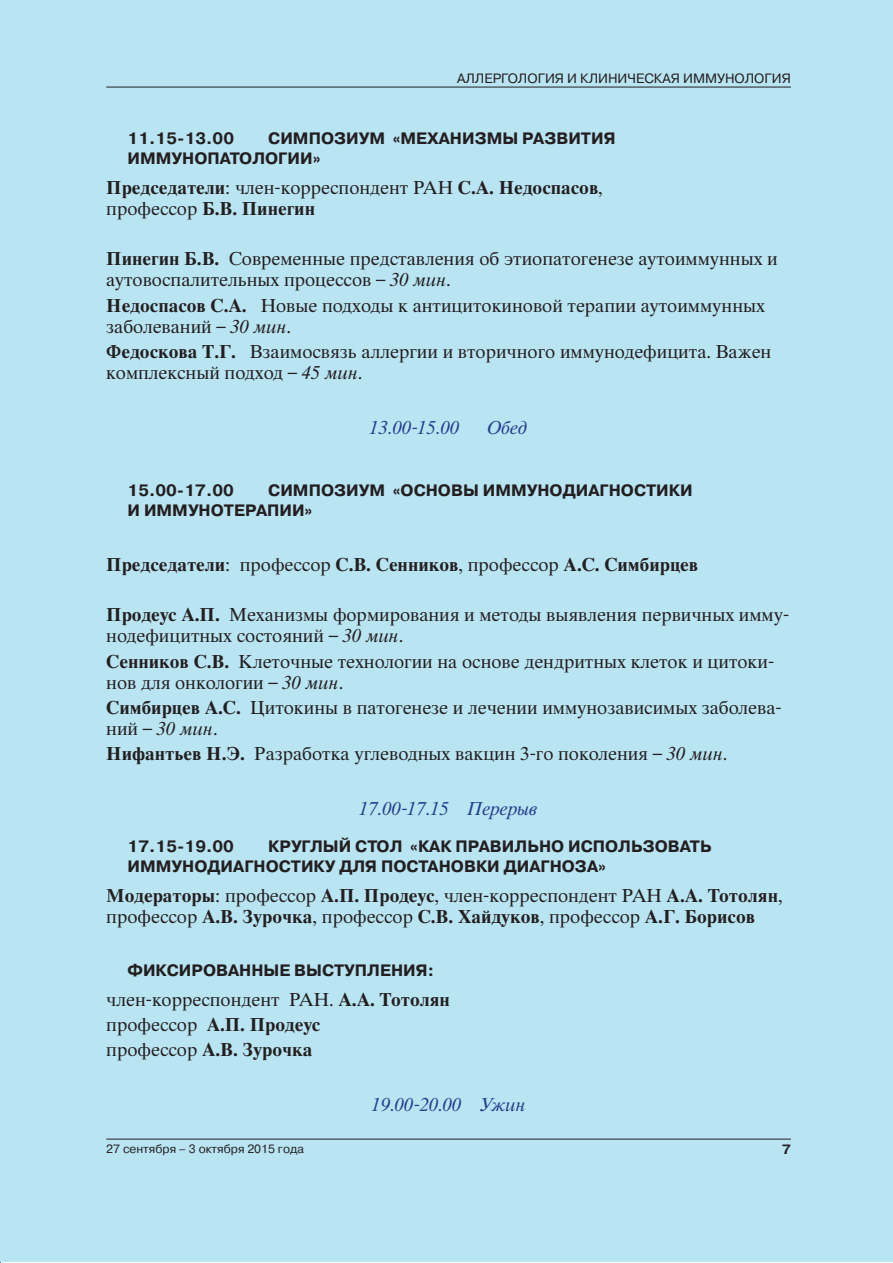
<style>
.page{position:relative;width:893px;height:1263px;background:#fff}
.page>*{position:absolute;margin:0;border:0;box-sizing:border-box;transform-origin:0 0}
.t1{font:18px/21px "Thames C";color:#231f20}
.t2{font:700 18px/21px "Thames C";color:#231f20}
.t3{font:italic 18px "Thames C";color:#253f8e}
.t4{font:700 16.5px "Pragmatica C";color:#231f20}
.t5{font:700 16.5px/19.8px "Pragmatica C";letter-spacing:.085em;color:#231f20}
.t6{font:700 16.5px "Pragmatica C";letter-spacing:.075em;color:#231f20}
.t7{font:13.5px "Pragmatica C";color:#231f20}
.t8{font:700 13.5px "Pragmatica C";color:#231f20}
.t9{font:12px "Pragmatica C";color:#231f20}
.s1{font-weight:400}
.s2{font-weight:700}
.s3{font-style:italic}
</style>
<div class="page">
<div style="left:0;top:1px;width:892px;height:1261px;background:#b9e4f2"></div>
<hr style="left:106px;top:1139px;width:685px;height:1px;background:#231f20">
<hr style="left:106px;top:87px;width:685px;height:1px;background:#231f20">
<p class="t7" style="left:457px;top:71px;width:335px">АЛЛЕРГОЛОГИЯ и КЛИНИЧЕСКАЯ ИММУНОЛОГИЯ</p>
<p class="t4" style="left:128px;top:130px;width:108px">11.15-13.00</p>
<p class="t4" style="left:268px;top:130px;width:184px">Симпозиум «МЕХАНИ</p>
<p class="t4" style="left:475px;top:130px;width:142px">ЗМЫ рАЗВИТия</p>
<p class="t4" style="left:128px;top:149px;width:15px">Имм</p>
<p class="t4" style="left:172px;top:149px;width:150px">унопатологии»</p>
<p class="t2" style="left:106px;top:177px;width:498px">Председатели<span class="s1">: член-корреспондент РАН</span> С.А. Недоспасов<span class="s1">, профессор</span> Б.В. Пинегин</p>
<p class="t1" style="left:106px;top:249px;width:673px"><span class="s2">Пинегин Б.В.</span> Современные представления об этиопатогенезе аутоиммунных и аутовоспалительных процессов – <span class="s3">30 мин</span>.</p>
<p class="t1" style="left:106px;top:295px;width:660px"><span class="s2">Недоспасов С.А.</span> Новые подходы к антицитокиновой терапии аутоиммунных заболеваний – <span class="s3">30 мин</span>.</p>
<p class="t1" style="left:106px;top:341px;width:667px"><span class="s2">Федоскова Т.Г.</span> Взаимосвязь аллергии и вторичного иммунодефицита. Важен комплексный подход – <span class="s3">45 мин</span>.</p>
<p class="t3" style="left:370px;top:417px;width:91px">13.00-15.00</p>
<p class="t3" style="left:487px;top:417px;width:42px">Обед</p>
<p class="t5" style="left:128px;top:481px;width:567px;text-indent:141px">Симпоз иум «Основы иммунодиагностики и иммунотерапии»</p>
<p class="t4" style="left:128px;top:481px;width:108px">15.00-17.00</p>
<p class="t2" style="left:106px;top:554px;width:593px">Председатели<span class="s1">: профессор</span> С.В. Сенников<span class="s1">, профессор</span> А.С. Симбирцев</p>
<p class="t1" style="left:106px;top:605px;width:684px"><span class="s2">Продеус А.П.</span> Механизмы формирования и методы выявления первичных имму&shy;нодефицитных состояний – <span class="s3">30 мин</span>.</p>
<p class="t1" style="left:106px;top:651px;width:669px"><span class="s2">Сенников С.В.</span> Клеточные технологии на основе дендритных клеток и цитоки&shy;нов для онкологии – <span class="s3">30 мин</span>.</p>
<p class="t1" style="left:106px;top:697px;width:677px"><span class="s2">Симбирцев А.С.</span> Цитокины в патогенезе и лечении иммунозависимых заболева&shy;ний – <span class="s3">30 мин</span>.</p>
<p class="t1" style="left:106px;top:743px;width:623px"><span class="s2">Нифантьев Н.Э.</span> Разработка углеводных вакцин 3-го поколения – <span class="s3">30 мин</span>.</p>
<p class="t3" style="left:359px;top:798px;width:180px">17.00-17.15 Перерыв</p>
<p class="t4" style="left:128px;top:837px;width:108px">17.15-19.00</p>
<p class="t4" style="left:268px;top:837px;width:445px">Круглый стол «КАК ПРАВИЛ ЬНО ИСПОЛ ЬЗОВАТЬ</p>
<p class="t4" style="left:128px;top:857px;width:57px">ИММУНОДИАГНО</p>
<p class="t4" style="left:279px;top:857px;width:74px">СТИКУ ДЛЯ</p>
<p class="t4" style="left:381px;top:857px;width:60px">ПОСТАНО</p>
<p class="t4" style="left:464px;top:857px;width:53px">ВКИ ДИАГНО</p>
<p class="t4" style="left:575px;top:857px;width:32px">ЗА»</p>
<p class="t2" style="left:106px;top:885px;width:678px">Модераторы<span class="s1">: профессор</span> А.П. Продеус<span class="s1">, член-корреспондент РАН</span> А.А. Тотолян<span class="s1">, профессор</span> А.В. Зурочка<span class="s1">, профессор</span> С.В. Хайдуков<span class="s1">, профессор</span> А.Г. Борисов</p>
<p class="t6" style="left:128px;top:961px;width:308px">Фиксированные выступления:</p>
<p class="t1" style="left:106px;top:987px;width:345px;line-height:25.2px">член-корреспондент РАН. <span class="s2">А.А. Тотолян </span>профессор <span class="s2">А.П. Продеус<br></span>профессор <span class="s2">А.В. Зурочка</span></p>
<p class="t3" style="left:372px;top:1094px;width:155px">19.00-20.00 Ужин</p>
<p class="t9" style="left:106px;top:1142px;width:199px">27 сентября – 3 октября 2015 года</p>
<p class="t8" style="left:782px;top:1142px;width:10px">7</p>
</div>
